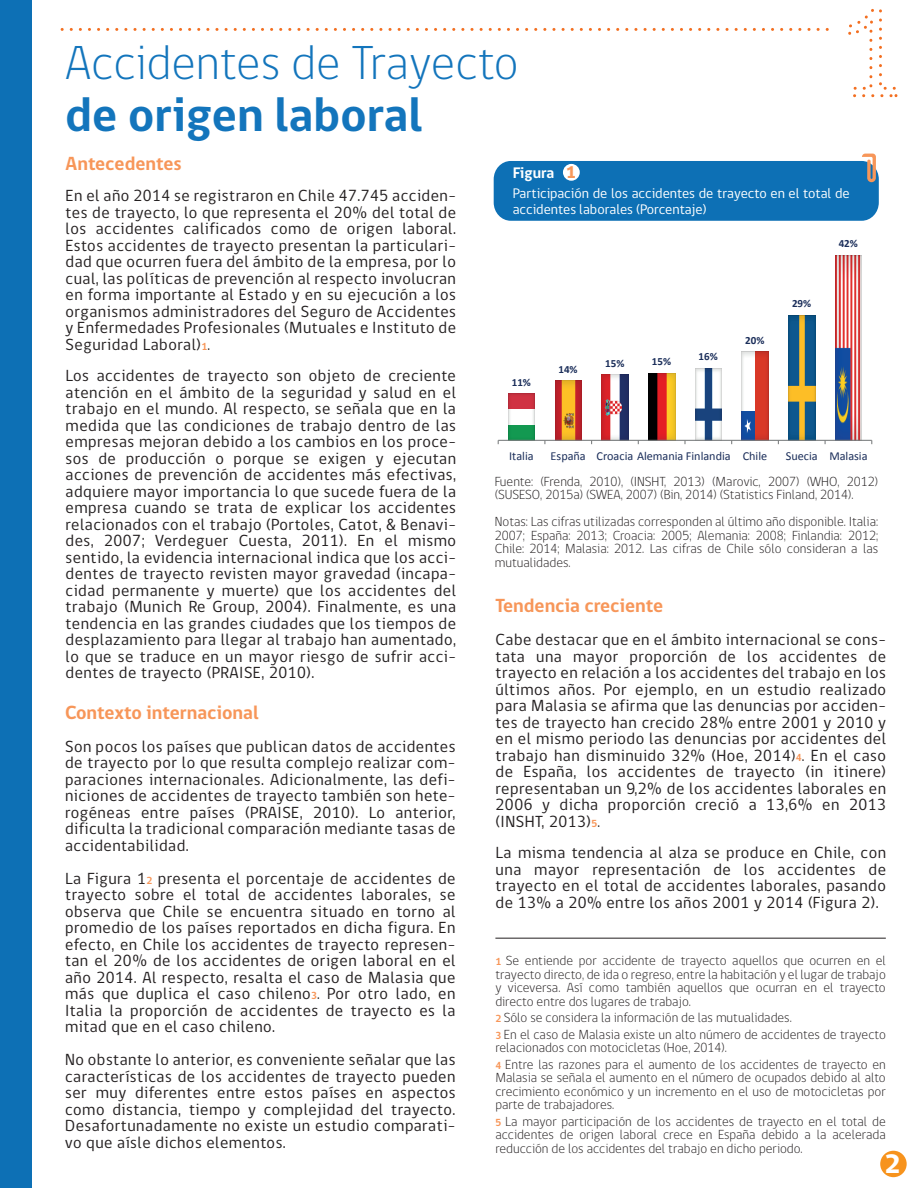
<style>
.page{position:relative;width:918px;height:1188px;background:#fff}
.page>*{position:absolute;margin:0;border:0;box-sizing:border-box;transform-origin:0 0}
.t1{font:300 48.9px "gob CL";color:#1375bc}
.t2{font:700 48.9px "gob CL";color:#1375bc}
.t3{font:800 27.3px "gob CL";color:#fff}
.t4{font:700 19.5px "gob CL";color:#f79659}
.t5{font:800 17.4px "gob CL";color:#f7985b}
.t6{font:16.5px/16.5px "gob CL";letter-spacing:.03em;color:#231f20;text-align:justify}
.t7{font:700 15.6px "gob CL";color:#fff}
.t8{font:14.25px/15.6px "gob CL";color:#fff}
.t9{font:300 13.5px/13.5px "gob CL";color:#231f20;text-align:justify}
.t10{font:12.15px "Calibri";color:#1b2e5a}
.t11{font:700 10.95px "Calibri";color:#1b2e5a}
.s1{font-weight:700;font-size:10.5px;color:#f79659}
.s2{font-size:15px}
</style>
<div class="page">
<img style="left:508px;top:394px;width:27px;height:46px">
<img style="left:555px;top:381px;width:27px;height:59px">
<img style="left:602px;top:375px;width:26px;height:65px">
<img style="left:648px;top:373px;width:27px;height:67px">
<img style="left:695px;top:369px;width:27px;height:71px">
<img style="left:742px;top:352px;width:26px;height:88px">
<img style="left:789px;top:316px;width:26px;height:124px">
<img style="left:835px;top:256px;width:27px;height:184px">
<hr style="left:498px;top:440px;width:374px;height:1px;background:#7b7e7f">
<div style="left:494px;top:161px;width:385px;height:60px;background:#0d70b5;border-radius:18px"></div>
<svg style="left:862px;top:154px;width:14px;height:28px"></svg>
<div style="left:563px;top:164px;width:17px;height:17px;background:#fff;border-radius:50%"></div>
<svg style="left:62px;top:28px;width:767px;height:3px"></svg>
<div style="left:0;top:0;width:32px;height:1188px;background:#0d70b5"></div>
<svg style="left:848px;top:9px;width:50px;height:89px"></svg>
<hr style="left:495px;top:938px;width:391px;height:1px;background:#231f20">
<div style="left:880px;top:1151px;width:27px;height:26px;background:#f7931d;border-radius:50%"></div>
<h1 class="t1" style="left:65px;top:29px;width:455px">Accidentes de Trayecto</h1>
<h1 class="t2" style="left:65px;top:81px;width:359px">de origen laboral</h1>
<p class="t4" style="left:66px;top:150px;width:118px">Antecedentes</p>
<p class="t6" style="left:66px;top:188px;width:392px">En el año 2014 se registraron en Chile 47.745 acciden&shy;tes de trayecto, lo que representa el 20% del total de los accidentes calificados como de origen laboral.<br>Estos accidentes de trayecto presentan la particulari&shy;dad que ocurren fuera del ámbito de la empresa, por lo cual, las políticas de prevención al respecto involucran en forma importante al Estado y en su ejecución a los organismos administradores del Seguro de Accidentes y Enfermedades Profesionales (Mutuales e Instituto de Seguridad Laboral)<span class="s1">1</span><span class="s2">.</span></p>
<p class="t6" style="left:66px;top:368px;width:392px">Los accidentes de trayecto son objeto de creciente atención en el ámbito de la seguridad y salud en el trabajo en el mundo. Al respecto, se señala que en la medida que las condiciones de trabajo dentro de las empresas mejoran debido a los cambios en los proce&shy;sos de producción o porque se exigen y ejecutan acciones de prevención de accidentes más efectivas, adquiere mayor importancia lo que sucede fuera de la empresa cuando se trata de explicar los accidentes relacionados con el trabajo (Portoles, Catot, &amp; Benavi&shy;des, 2007; Verdeguer Cuesta, 2011). En el mismo sentido, la evidencia internacional indica que los acci&shy;dentes de trayecto revisten mayor gravedad (incapa&shy;cidad permanente y muerte) que los accidentes del trabajo (Munich Re Group, 2004). Finalmente, es una tendencia en las grandes ciudades que los tiempos de desplazamiento para llegar al trabajo han aumentado, lo que se traduce en un mayor riesgo de sufrir acci&shy;dentes de trayecto (PRAISE, 2010).</p>
<p class="t5" style="left:566px;top:160px;width:12px">1</p>
<p class="t7" style="left:513px;top:162px;width:43px">Figura</p>
<p class="t8" style="left:513px;top:186px;width:338px">Participación de los accidentes de trayecto en el total de accidentes laborales (Porcentaje)</p>
<p class="t11" style="left:839px;top:237px;width:21px">42%</p>
<p class="t11" style="left:792px;top:297px;width:21px">29%</p>
<p class="t11" style="left:745px;top:333px;width:21px">20%</p>
<p class="t11" style="left:699px;top:350px;width:21px">16%</p>
<p class="t11" style="left:605px;top:356px;width:21px">15%</p>
<p class="t11" style="left:652px;top:355px;width:21px">15%</p>
<p class="t11" style="left:558px;top:362px;width:21px">14%</p>
<p class="t11" style="left:512px;top:375px;width:21px">11%</p>
<p class="t10" style="left:509px;top:448px;width:26px">Italia</p>
<p class="t10" style="left:551px;top:448px;width:218px">España Croacia Alemania Finlandia Chile</p>
<p class="t10" style="left:786px;top:448px;width:83px">Suecia Malasia</p>
<p class="t9" style="left:495px;top:475px;width:385px">Fuente: (Frenda, 2010), (INSHT, 2013) (Marovic, 2007) (WHO, 2012) (SUSESO, 2015a) (SWEA, 2007) (Bin, 2014) (Statistics Finland, 2014).</p>
<p class="t9" style="left:495px;top:515px;width:385px">Notas: Las cifras utilizadas corresponden al último año disponible. Italia:<br>2007; España: 2013; Croacia: 2005; Alemania: 2008; Finlandia: 2012; Chile: 2014; Malasia: 2012. Las cifras de Chile sólo consideran a las mutualidades.</p>
<p class="t4" style="left:496px;top:593px;width:169px">Tendencia creciente</p>
<p class="t6" style="left:496px;top:632px;width:392px">Cabe destacar que en el ámbito internacional se cons&shy;tata una mayor proporción de los accidentes de trayecto en relación a los accidentes del trabajo en los últimos años. Por ejemplo, en un estudio realizado para Malasia se afirma que las denuncias por acciden&shy;tes de trayecto han crecido 28% entre 2001 y 2010 y en el mismo periodo las denuncias por accidentes del trabajo han disminuido 32% (Hoe, 2014<span class="s2">)</span><span class="s1">4</span><span class="s2">.</span> En el caso de España, los accidentes de trayecto (in itinere) representaban un 9,2% de los accidentes laborales en 2006 y dicha proporción creció a 13,6% en 2013 (INSHT, 2013)<span class="s1">5</span><span class="s2">.</span></p>
<p class="t6" style="left:496px;top:845px;width:392px">La misma tendencia al alza se produce en Chile, con una mayor representación de los accidentes de trayecto en el total de accidentes laborales, pasando de 13% a 20% entre los años 2001 y 2014 (Figura 2).</p>
<p class="t4" style="left:65px;top:699px;width:195px">Contexto internacional</p>
<p class="t6" style="left:65px;top:738px;width:392px">Son pocos los países que publican datos de accidentes de trayecto por lo que resulta complejo realizar com&shy;paraciones internacionales. Adicionalmente, las defi&shy;niciones de accidentes de trayecto también son hete&shy;rogéneas entre países (PRAISE, 2010). Lo anterior, dificulta la tradicional comparación mediante tasas de accidentabilidad.</p>
<p class="t6" style="left:65px;top:870px;width:392px">La Figura 1<span class="s1">2</span> presenta el porcentaje de accidentes de trayecto sobre el total de accidentes laborales, se observa que Chile se encuentra situado en torno al promedio de los países reportados en dicha figura. En efecto, en Chile los accidentes de trayecto represen&shy;tan el 20% de los accidentes de origen laboral en el año 2014. Al respecto, resalta el caso de Malasia que más que duplica el caso chileno<span class="s1">3</span><span class="s2">.</span> Por otro lado, en Italia la proporción de accidentes de trayecto es la mitad que en el caso chileno.</p>
<p class="t6" style="left:65px;top:1052px;width:392px">No obstante lo anterior, es conveniente señalar que las características de los accidentes de trayecto pueden ser muy diferentes entre estos países en aspectos como distancia, tiempo y complejidad del trayecto.<br>Desafortunadamente no existe un estudio comparati&shy;vo que aísle dichos elementos.</p>
<p class="t9" style="left:495px;top:954px;width:392px"><span class="s1">1</span> Se entiende por accidente de trayecto aquellos que ocurren en el trayecto directo, de ida o regreso, entre la habitación y el lugar de trabajo y viceversa. Así como también aquellos que ocurran en el trayecto directo entre dos lugares de trabajo.</p>
<p class="t9" style="left:495px;top:1010px;width:392px;line-height:16.5px"><span class="s1">2</span> Sólo se considera la información de las mutualidades.<br><span class="s1">3</span> En el caso de Malasia existe un alto número de accidentes de trayecto</p>
<p class="t9" style="left:495px;top:1040px;width:392px;line-height:16.5px">relacionados con motocicletas (Hoe, 2014).<br><span class="s1">4</span> Entre las razones para el aumento de los accidentes de trayecto en</p>
<p class="t9" style="left:495px;top:1071px;width:392px">Malasia se señala el aumento en el número de ocupados debido al alto crecimiento económico y un incremento en el uso de motocicletas por parte de trabajadores.</p>
<p class="t9" style="left:495px;top:1115px;width:392px"><span class="s1">5</span> La mayor participación de los accidentes de trayecto en el total de accidentes de origen laboral crece en España debido a la acelerada reducción de los accidentes del trabajo en dicho periodo.</p>
<h2 class="t3" style="left:885px;top:1145px;width:18px">2</h2>
</div>
